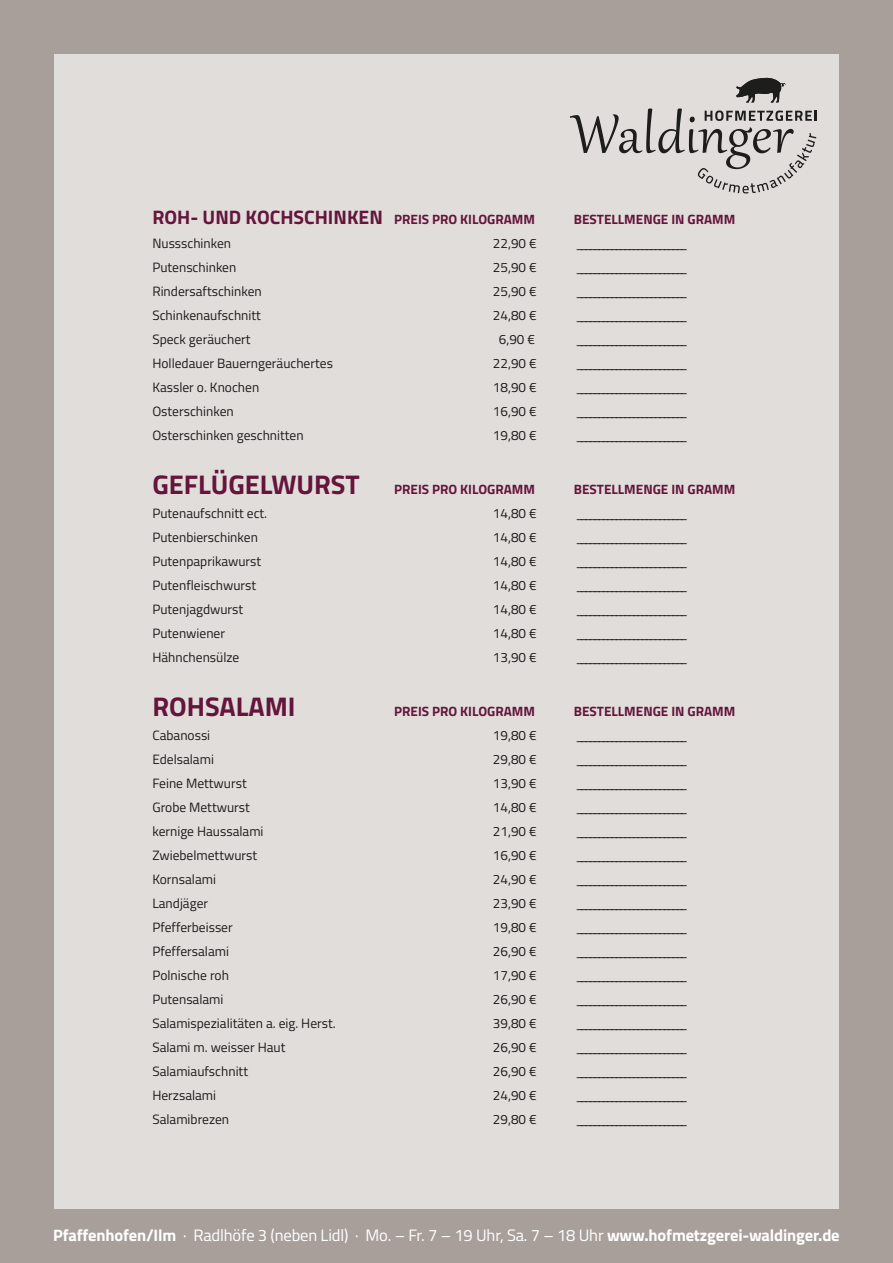
<style>
.page{position:relative;width:893px;height:1263px;background:#a89f9a}
.page>*{position:absolute;margin:0;border:0;box-sizing:border-box;transform-origin:0 0}
.t1{font:700 27px "Cairo";color:#64153b}
.t2{font:700 19.5px "Cairo";color:#64153b}
.t3{font:16.5px "Cairo";letter-spacing:-.01em;color:#fff}
.t4{font:13.5px "Cairo";color:#1d1d1b}
.t5{font:700 13.5px "Cairo";color:#64153b}
.s1{font-size:13.5px}
.s2{font-weight:700}
</style>
<div class="page">
<div style="left:54px;top:54px;width:785px;height:1155px;background:#e1dddb"></div>
<svg style="left:570px;top:78px;width:247px;height:115px"></svg>
<h2 class="t2" style="left:152px;top:201px;width:384px">ROH- UND KOCHSCHINKEN <span class="s1">PREIS PRO KILOGRAMM</span></h2>
<p class="t5" style="left:574px;top:208px;width:163px">BESTELLMENGE IN GRAMM</p>
<p class="t4" style="left:152px;top:233px;width:80px">Nussschinken</p>
<p class="t4" style="left:493px;top:233px;width:45px">22,90 €</p>
<p class="t4" style="left:575px;top:233px;width:114px">_________________________</p>
<p class="t4" style="left:152px;top:257px;width:85px">Putenschinken</p>
<p class="t4" style="left:493px;top:257px;width:45px">25,90 €</p>
<p class="t4" style="left:575px;top:257px;width:114px">_________________________</p>
<p class="t4" style="left:152px;top:281px;width:111px">Rindersaftschinken</p>
<p class="t4" style="left:493px;top:281px;width:45px">25,90 €</p>
<p class="t4" style="left:575px;top:281px;width:114px">_________________________</p>
<p class="t4" style="left:152px;top:305px;width:110px">Schinkenaufschnitt</p>
<p class="t4" style="left:493px;top:305px;width:45px">24,80 €</p>
<p class="t4" style="left:575px;top:305px;width:114px">_________________________</p>
<p class="t4" style="left:152px;top:329px;width:100px">Speck geräuchert</p>
<p class="t4" style="left:499px;top:329px;width:38px">6,90 €</p>
<p class="t4" style="left:575px;top:329px;width:114px">_________________________</p>
<p class="t4" style="left:152px;top:353px;width:182px">Holledauer Bauerngeräuchertes</p>
<p class="t4" style="left:493px;top:353px;width:45px">22,90 €</p>
<p class="t4" style="left:575px;top:353px;width:114px">_________________________</p>
<p class="t4" style="left:152px;top:377px;width:108px">Kassler o. Knochen</p>
<p class="t4" style="left:493px;top:377px;width:45px">18,90 €</p>
<p class="t4" style="left:575px;top:377px;width:114px">_________________________</p>
<p class="t4" style="left:152px;top:401px;width:83px">Osterschinken</p>
<p class="t4" style="left:493px;top:401px;width:45px">16,90 €</p>
<p class="t4" style="left:575px;top:401px;width:114px">_________________________</p>
<p class="t4" style="left:152px;top:425px;width:153px">Osterschinken geschnitten</p>
<p class="t4" style="left:493px;top:425px;width:45px">19,80 €</p>
<p class="t4" style="left:575px;top:425px;width:114px">_________________________</p>
<h1 class="t1" style="left:152px;top:462px;width:209px">GEFLÜGELWURST</h1>
<p class="t5" style="left:394px;top:478px;width:142px">PREIS PRO KILOGRAMM</p>
<p class="t5" style="left:574px;top:478px;width:163px">BESTELLMENGE IN GRAMM</p>
<p class="t4" style="left:152px;top:503px;width:116px">Putenaufschnitt ect.</p>
<p class="t4" style="left:493px;top:503px;width:45px">14,80 €</p>
<p class="t4" style="left:152px;top:527px;width:107px">Putenbierschinken</p>
<p class="t4" style="left:493px;top:527px;width:45px">14,80 €</p>
<p class="t4" style="left:152px;top:551px;width:110px">Putenpaprikawurst</p>
<p class="t4" style="left:493px;top:551px;width:45px">14,80 €</p>
<p class="t4" style="left:152px;top:575px;width:105px">Putenfleischwurst</p>
<p class="t4" style="left:493px;top:575px;width:45px">14,80 €</p>
<p class="t4" style="left:152px;top:599px;width:92px">Putenjagdwurst</p>
<p class="t4" style="left:493px;top:599px;width:45px">14,80 €</p>
<p class="t4" style="left:152px;top:623px;width:74px">Putenwiener</p>
<p class="t4" style="left:493px;top:623px;width:45px">14,80 €</p>
<p class="t4" style="left:152px;top:647px;width:89px">Hähnchensülze</p>
<p class="t4" style="left:493px;top:647px;width:45px">13,90 €</p>
<p class="t4" style="left:575px;top:503px;width:114px">_________________________</p>
<p class="t4" style="left:575px;top:527px;width:114px">_________________________</p>
<p class="t4" style="left:575px;top:551px;width:114px">_________________________</p>
<p class="t4" style="left:575px;top:575px;width:114px">_________________________</p>
<p class="t4" style="left:575px;top:599px;width:114px">_________________________</p>
<p class="t4" style="left:575px;top:623px;width:114px">_________________________</p>
<p class="t4" style="left:575px;top:647px;width:114px">_________________________</p>
<h1 class="t1" style="left:152px;top:684px;width:145px">ROHSALAMI</h1>
<p class="t5" style="left:394px;top:700px;width:142px">PREIS PRO KILOGRAMM</p>
<p class="t5" style="left:574px;top:700px;width:163px">BESTELLMENGE IN GRAMM</p>
<p class="t4" style="left:152px;top:725px;width:59px">Cabanossi</p>
<p class="t4" style="left:493px;top:725px;width:45px">19,80 €</p>
<p class="t4" style="left:575px;top:725px;width:114px">_________________________</p>
<p class="t4" style="left:152px;top:749px;width:63px">Edelsalami</p>
<p class="t4" style="left:493px;top:749px;width:45px">29,80 €</p>
<p class="t4" style="left:575px;top:749px;width:114px">_________________________</p>
<p class="t4" style="left:152px;top:773px;width:96px">Feine Mettwurst</p>
<p class="t4" style="left:493px;top:773px;width:45px">13,90 €</p>
<p class="t4" style="left:575px;top:773px;width:114px">_________________________</p>
<p class="t4" style="left:152px;top:797px;width:99px">Grobe Mettwurst</p>
<p class="t4" style="left:493px;top:797px;width:45px">14,80 €</p>
<p class="t4" style="left:575px;top:797px;width:114px">_________________________</p>
<p class="t4" style="left:152px;top:821px;width:113px">kernige Haussalami</p>
<p class="t4" style="left:493px;top:821px;width:45px">21,90 €</p>
<p class="t4" style="left:575px;top:821px;width:114px">_________________________</p>
<p class="t4" style="left:152px;top:845px;width:106px">Zwiebelmettwurst</p>
<p class="t4" style="left:493px;top:845px;width:45px">16,90 €</p>
<p class="t4" style="left:575px;top:845px;width:114px">_________________________</p>
<p class="t4" style="left:152px;top:869px;width:65px">Kornsalami</p>
<p class="t4" style="left:493px;top:869px;width:45px">24,90 €</p>
<p class="t4" style="left:575px;top:869px;width:114px">_________________________</p>
<p class="t4" style="left:152px;top:893px;width:57px">Landjäger</p>
<p class="t4" style="left:493px;top:893px;width:45px">23,90 €</p>
<p class="t4" style="left:575px;top:893px;width:114px">_________________________</p>
<p class="t4" style="left:152px;top:917px;width:82px">Pfefferbeisser</p>
<p class="t4" style="left:493px;top:917px;width:45px">19,80 €</p>
<p class="t4" style="left:575px;top:917px;width:114px">_________________________</p>
<p class="t4" style="left:152px;top:941px;width:78px">Pfeffersalami</p>
<p class="t4" style="left:493px;top:941px;width:45px">26,90 €</p>
<p class="t4" style="left:575px;top:941px;width:114px">_________________________</p>
<p class="t4" style="left:152px;top:965px;width:78px">Polnische roh</p>
<p class="t4" style="left:493px;top:965px;width:45px">17,90 €</p>
<p class="t4" style="left:575px;top:965px;width:114px">_________________________</p>
<p class="t4" style="left:152px;top:989px;width:73px">Putensalami</p>
<p class="t4" style="left:493px;top:989px;width:45px">26,90 €</p>
<p class="t4" style="left:575px;top:989px;width:114px">_________________________</p>
<p class="t4" style="left:152px;top:1013px;width:185px">Salamispezialitäten a. eig. Herst.</p>
<p class="t4" style="left:493px;top:1013px;width:45px">39,80 €</p>
<p class="t4" style="left:575px;top:1013px;width:114px">_________________________</p>
<p class="t4" style="left:152px;top:1037px;width:135px">Salami m. weisser Haut</p>
<p class="t4" style="left:493px;top:1037px;width:45px">26,90 €</p>
<p class="t4" style="left:575px;top:1037px;width:114px">_________________________</p>
<p class="t4" style="left:152px;top:1061px;width:97px">Salamiaufschnitt</p>
<p class="t4" style="left:493px;top:1061px;width:45px">26,90 €</p>
<p class="t4" style="left:575px;top:1061px;width:114px">_________________________</p>
<p class="t4" style="left:152px;top:1085px;width:65px">Herzsalami</p>
<p class="t4" style="left:493px;top:1085px;width:45px">24,90 €</p>
<p class="t4" style="left:575px;top:1085px;width:114px">_________________________</p>
<p class="t4" style="left:152px;top:1109px;width:78px">Salamibrezen</p>
<p class="t4" style="left:493px;top:1109px;width:45px">29,80 €</p>
<p class="t4" style="left:575px;top:1109px;width:114px">_________________________</p>
<p class="t3" style="left:53px;top:1223px;width:788px"><span class="s2">Pfaffenhofen/Ilm</span> · Radlhöfe 3 (neben Lidl) · Mo. – Fr. 7 – 19 Uhr, Sa. 7 – 18 Uhr <span class="s2">www.hofmetzgerei-waldinger.de</span></p>
</div>
